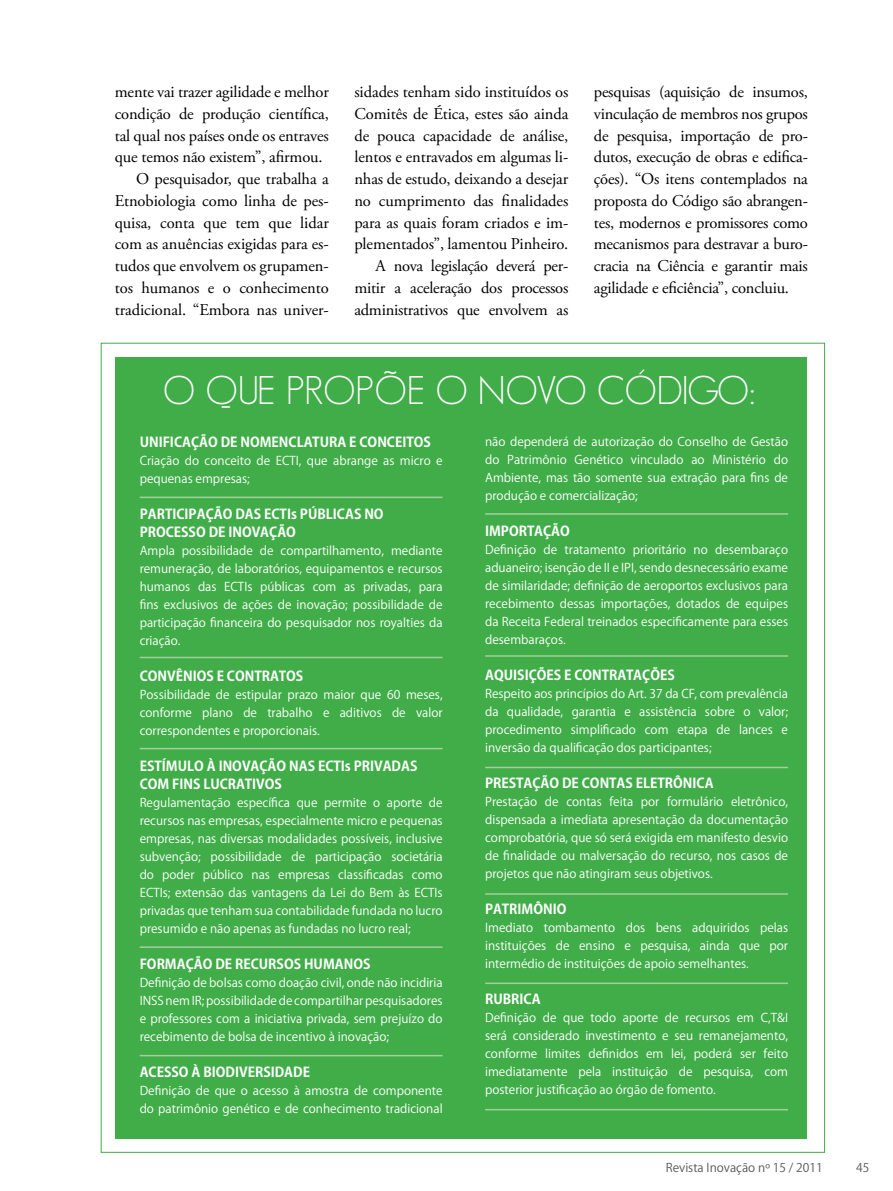
<style>
.page{position:relative;width:893px;height:1191px;background:#fff}
.page>*{position:absolute;margin:0;border:0;box-sizing:border-box;transform-origin:0 0}
.t1{font:300 39.15px "Geosans";color:#fff}
.t2{font:16.5px/21.8px "Adobe Garamond Pro";letter-spacing:-.005em;color:#000;text-align:right}
.t3{font:700 13.5px/18px "Koz Go Pr 6 N";color:#fff}
.t4{font:12px/18px "Koz Go Pr 6 N";color:#fff;text-align:justify}
.t5{font:12px "Koz Go Pr 6 N";color:#58595b}
</style>
<div class="page">
<div style="left:116px;top:357px;width:691px;height:781px;background:#41ad49"></div>
<hr style="left:140px;top:496px;width:303px;height:2px;background:#a4ce9a">
<hr style="left:140px;top:656px;width:303px;height:2px;background:#a4ce9a">
<hr style="left:140px;top:946px;width:303px;height:2px;background:#a4ce9a">
<hr style="left:140px;top:1054px;width:303px;height:2px;background:#a4ce9a">
<hr style="left:485px;top:655px;width:303px;height:1px;background:#a4ce9a">
<hr style="left:485px;top:766px;width:303px;height:2px;background:#a4ce9a">
<hr style="left:485px;top:893px;width:303px;height:1px;background:#a4ce9a">
<hr style="left:485px;top:982px;width:303px;height:2px;background:#a4ce9a">
<hr style="left:485px;top:1109px;width:303px;height:1px;background:#a4ce9a">
<hr style="left:140px;top:748px;width:303px;height:1px;background:#a4ce9a">
<hr style="left:485px;top:513px;width:303px;height:1px;background:#a4ce9a">
<h2 class="t2" style="left:115px;top:81px;width:216px">mente vai trazer agilidade e melhor</h2>
<h2 class="t2" style="left:115px;top:103px;width:216px">condição de produção científica,</h2>
<h2 class="t2" style="left:115px;top:125px;width:216px">tal qual nos países onde os entraves</h2>
<h2 class="t2" style="left:115px;top:147px;width:209px">que temos não existem”, afirmou.</h2>
<h2 class="t2" style="left:136px;top:169px;width:194px">O pesquisador, que trabalha a</h2>
<h2 class="t2" style="left:115px;top:190px;width:216px">Etnobiologia como linha de pes-</h2>
<h2 class="t2" style="left:115px;top:212px;width:215px">quisa, conta que tem que lidar</h2>
<h2 class="t2" style="left:115px;top:234px;width:216px">com as anuências exigidas para es-</h2>
<h2 class="t2" style="left:115px;top:256px;width:216px">tudos que envolvem os grupamen-</h2>
<h2 class="t2" style="left:115px;top:277px;width:216px">tos humanos e o conhecimento</h2>
<h2 class="t2" style="left:115px;top:299px;width:216px">tradicional. “Embora nas univer-</h2>
<p class="t2" style="left:354px;top:81px;width:216px">sidades tenham sido instituídos os Comitês de Ética, estes são ainda de pouca capacidade de análise, lentos e entravados em algumas li&shy;nhas de estudo, deixando a desejar no cumprimento das finalidades para as quais foram criados e im&shy;plementados”, lamentou Pinheiro.<br>A nova legislação deverá per&shy;mitir a aceleração dos processos administrativos que envolvem as</p>
<p class="t2" style="left:594px;top:81px;width:216px;text-align:justify">pesquisas (aquisição de insumos, vinculação de membros nos grupos de pesquisa, importação de pro&shy;dutos, execução de obras e edifica&shy;ções). “Os itens contemplados na proposta do Código são abrangen&shy;tes, modernos e promissores como mecanismos para destravar a buro&shy;cracia na Ciência e garantir mais agilidade e eficiência”, concluiu.</p>
<h1 class="t1" style="left:163px;top:368px;width:594px">O QUE PROPÕE O NOVO CÓDIGO:</h1>
<p class="t3" style="left:140px;top:433px;width:293px">UNIFICAÇÃO DE NOMENCLATURA E CONCEITOS</p>
<p class="t4" style="left:140px;top:452px;width:304px">Criação do conceito de ECTI, que abrange as micro e pequenas empresas;</p>
<p class="t3" style="left:140px;top:505px;width:245px">PARTICIPAÇÃO DAS ECTIs PÚBLICAS NO<br>PROCESSO DE INOVAÇÃO</p>
<p class="t4" style="left:140px;top:542px;width:304px">Ampla possibilidade de compartilhamento, mediante remuneração, de laboratórios, equipamentos e recursos humanos das ECTIs públicas com as privadas, para fins exclusivos de ações de inovação; possibilidade de participação financeira do pesquisador nos royalties da criação.</p>
<p class="t3" style="left:140px;top:667px;width:165px">CONVÊNIOS E CONTRATOS</p>
<p class="t4" style="left:140px;top:686px;width:304px">Possibilidade de estipular prazo maior que 60 meses, conforme plano de trabalho e aditivos de valor correspondentes e proporcionais.</p>
<p class="t3" style="left:140px;top:757px;width:279px">ESTÍMULO À INOVAÇÃO NAS ECTIs PRIVADAS<br>COM FINS LUCRATIVOS</p>
<p class="t4" style="left:140px;top:794px;width:304px">Regulamentação específica que permite o aporte de recursos nas empresas, especialmente micro e pequenas empresas, nas diversas modalidades possíveis, inclusive subvenção; possibilidade de participação societária do poder público nas empresas classificadas como ECTIs; extensão das vantagens da Lei do Bem às ECTIs privadas que tenham sua contabilidade fundada no lucro presumido e não apenas as fundadas no lucro real;</p>
<p class="t3" style="left:140px;top:955px;width:232px">FORMAÇÃO DE RECURSOS HUMANOS</p>
<p class="t4" style="left:140px;top:974px;width:304px">Definição de bolsas como doação civil, onde não incidiria INSS nem IR; possibilidade de compartilhar pesquisadores e professores com a iniciativa privada, sem prejuízo do recebimento de bolsa de incentivo à inovação;</p>
<p class="t3" style="left:140px;top:1063px;width:172px">ACESSO À BIODIVERSIDADE</p>
<p class="t4" style="left:140px;top:1082px;width:304px">Definição de que o acesso à amostra de componente do patrimônio genético e de conhecimento tradicional</p>
<p class="t4" style="left:485px;top:433px;width:304px">não dependerá de autorização do Conselho de Gestão do Patrimônio Genético vinculado ao Ministério do Ambiente, mas tão somente sua extração para fins de produção e comercialização;</p>
<p class="t3" style="left:485px;top:522px;width:86px">IMPORTAÇÃO</p>
<p class="t4" style="left:485px;top:541px;width:304px">Definição de tratamento prioritário no desembaraço aduaneiro; isenção de II e IPI, sendo desnecessário exame de similaridade; definição de aeroportos exclusivos para recebimento dessas importações, dotados de equipes da Receita Federal treinados especificamente para esses desembaraços.</p>
<p class="t3" style="left:485px;top:666px;width:191px">AQUISIÇÕES E CONTRATAÇÕES</p>
<p class="t4" style="left:485px;top:685px;width:304px">Respeito aos princípios do Art. 37 da CF, com prevalência da qualidade, garantia e assistência sobre o valor; procedimento simplificado com etapa de lances e inversão da qualificação dos participantes;</p>
<p class="t3" style="left:485px;top:774px;width:230px">PRESTAÇÃO DE CONTAS ELETRÔNICA</p>
<p class="t4" style="left:485px;top:793px;width:304px">Prestação de contas feita por formulário eletrônico, dispensada a imediata apresentação da documentação comprobatória, que só será exigida em manifesto desvio de finalidade ou malversação do recurso, nos casos de projetos que não atingiram seus objetivos.</p>
<p class="t3" style="left:485px;top:900px;width:83px">PATRIMÔNIO</p>
<p class="t4" style="left:485px;top:919px;width:304px">Imediato tombamento dos bens adquiridos pelas instituições de ensino e pesquisa, ainda que por intermédio de instituições de apoio semelhantes.</p>
<p class="t3" style="left:485px;top:990px;width:57px">RUBRICA</p>
<p class="t4" style="left:485px;top:1009px;width:304px">Definição de que todo aporte de recursos em C,T&amp;I será considerado investimento e seu remanejamento, conforme limites definidos em lei, poderá ser feito imediatamente pela instituição de pesquisa, com posterior justificação ao órgão de fomento.</p>
<p class="t5" style="left:666px;top:1161px;width:158px">Revista Inovação nº 15 / 2011</p>
<p class="t5" style="left:856px;top:1161px;width:15px">45</p>
</div>
